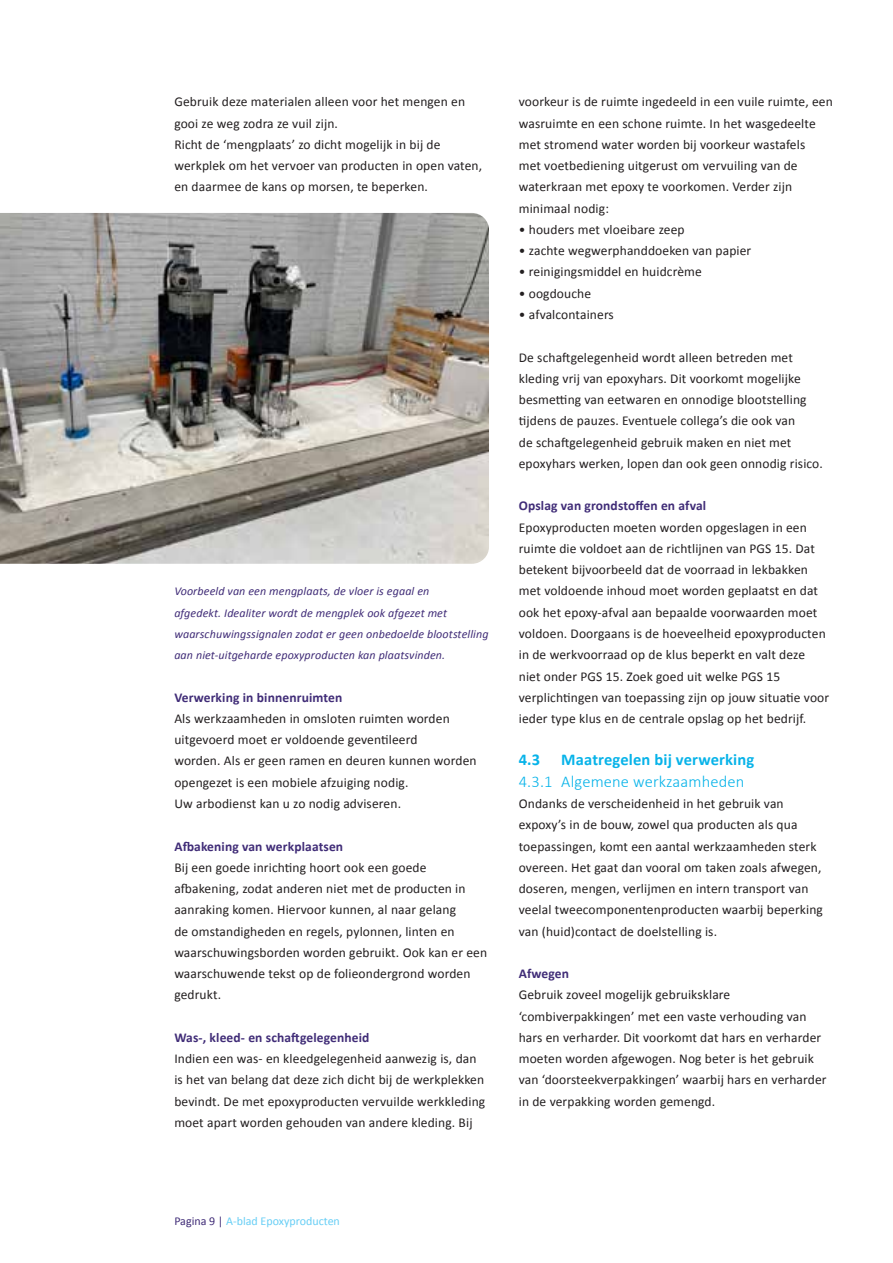
<style>
.page{position:relative;width:893px;height:1263px;background:#fff}
.page>*{position:absolute;margin:0;border:0;box-sizing:border-box;transform-origin:0 0}
.t1{font:700 16.5px "Calibri";letter-spacing:.01em;color:#07b3e9}
.t2{font:300 16.5px "Calibri";letter-spacing:.01em;color:#07b3e9}
.t3{font:13.5px/21.3px "Calibri";letter-spacing:.01em;color:#231f20}
.t4{font:700 13.5px "Calibri";letter-spacing:.01em;color:#402c77}
.t5{font:italic 12px/21.3px "Calibri";letter-spacing:.01em;color:#402c77}
.t6{font:12px "Calibri";color:#67cef5}
.s1{color:#402c77}
</style>
<div class="page">
<img style="left:0;top:213px;width:489px;height:351px">
<p class="t3" style="left:174px;top:91px;width:309px">Gebruik deze materialen alleen voor het mengen en gooi ze weg zodra ze vuil zijn.<br>Richt de ‘mengplaats’ zo dicht mogelijk in bij de werkplek om het vervoer van producten in open vaten, en daarmee de kans op morsen, te beperken.</p>
<p class="t5" style="left:174px;top:580px;width:316px">Voorbeeld van een mengplaats, de vloer is egaal en<br>afgedekt. Idealiter wordt de mengplek ook afgezet met waarschuwingssignalen zodat er geen onbedoelde blootstelling aan niet-uitgeharde epoxyproducten kan plaatsvinden.</p>
<p class="t4" style="left:174px;top:688px;width:170px">Verwerking in binnenruimten</p>
<p class="t3" style="left:174px;top:707px;width:304px">Als werkzaamheden in omsloten ruimten worden uitgevoerd moet er voldoende geventileerd<br>worden. Als er geen ramen en deuren kunnen worden opengezet is een mobiele afzuiging nodig.<br>Uw arbodienst kan u zo nodig adviseren.</p>
<p class="t4" style="left:174px;top:836px;width:170px">Afbakening van werkplaatsen</p>
<p class="t3" style="left:174px;top:856px;width:314px">Bij een goede inrichting hoort ook een goede afbakening, zodat anderen niet met de producten in aanraking komen. Hiervoor kunnen, al naar gelang<br>de omstandigheden en regels, pylonnen, linten en waarschuwingsborden worden gebruikt. Ook kan er een waarschuwende tekst op de folieondergrond worden gedrukt.</p>
<p class="t4" style="left:174px;top:1028px;width:197px">Was-, kleed- en schaftgelegenheid</p>
<p class="t3" style="left:174px;top:1048px;width:312px">Indien een was- en kleedgelegenheid aanwezig is, dan is het van belang dat deze zich dicht bij de werkplekken bevindt. De met epoxyproducten vervuilde werkkleding moet apart worden gehouden van andere kleding. Bij</p>
<p class="t3" style="left:519px;top:91px;width:316px">voorkeur is de ruimte ingedeeld in een vuile ruimte, een wasruimte en een schone ruimte. In het wasgedeelte met stromend water worden bij voorkeur wastafels<br>met voetbediening uitgerust om vervuiling van de waterkraan met epoxy te voorkomen. Verder zijn minimaal nodig:</p>
<p class="t3" style="left:519px;top:218px;width:167px">• houders met vloeibare zeep</p>
<p class="t3" style="left:519px;top:240px;width:234px">• zachte wegwerphanddoeken van papier</p>
<p class="t3" style="left:519px;top:261px;width:185px">• reinigingsmiddel en huidcrème</p>
<p class="t3" style="left:519px;top:282px;width:74px">• oogdouche</p>
<p class="t3" style="left:519px;top:303px;width:97px">• afvalcontainers</p>
<p class="t3" style="left:519px;top:346px;width:306px">De schaftgelegenheid wordt alleen betreden met kleding vrij van epoxyhars. Dit voorkomt mogelijke besmetting van eetwaren en onnodige blootstelling tijdens de pauzes. Eventuele collega’s die ook van<br>de schaftgelegenheid gebruik maken en niet met epoxyhars werken, lopen dan ook geen onnodig risico.</p>
<p class="t4" style="left:519px;top:496px;width:189px">Opslag van grondstoffen en afval</p>
<p class="t3" style="left:519px;top:516px;width:312px">Epoxyproducten moeten worden opgeslagen in een ruimte die voldoet aan de richtlijnen van PGS 15. Dat betekent bijvoorbeeld dat de voorraad in lekbakken met voldoende inhoud moet worden geplaatst en dat ook het epoxy-afval aan bepaalde voorwaarden moet voldoen. Doorgaans is de hoeveelheid epoxyproducten in de werkvoorraad op de klus beperkt en valt deze niet onder PGS 15. Zoek goed uit welke PGS 15 verplichtingen van toepassing zijn op jouw situatie voor ieder type klus en de centrale opslag op het bedrijf.</p>
<p class="t1" style="left:519px;top:748px;width:23px">4.3</p>
<p class="t1" style="left:561px;top:748px;width:195px">Maatregelen bij verwerking</p>
<p class="t2" style="left:519px;top:771px;width:227px">4.3.1 Algemene werkzaamheden</p>
<p class="t3" style="left:519px;top:792px;width:306px">Ondanks de verscheidenheid in het gebruik van expoxy’s in de bouw, zowel qua producten als qua toepassingen, komt een aantal werkzaamheden sterk overeen. Het gaat dan vooral om taken zoals afwegen, doseren, mengen, verlijmen en intern transport van veelal tweecomponentenproducten waarbij beperking van (huid)contact de doelstelling is.</p>
<p class="t4" style="left:519px;top:964px;width:52px">Afwegen</p>
<p class="t3" style="left:519px;top:984px;width:309px">Gebruik zoveel mogelijk gebruiksklare ‘combiverpakkingen’ met een vaste verhouding van hars en verharder. Dit voorkomt dat hars en verharder moeten worden afgewogen. Nog beter is het gebruik van ‘doorsteekverpakkingen’ waarbij hars en verharder in de verpakking worden gemengd.</p>
<p class="t6" style="left:174px;top:1213px;width:167px"><span class="s1">Pagina 9 |</span> A-blad Epoxyproducten</p>
</div>
